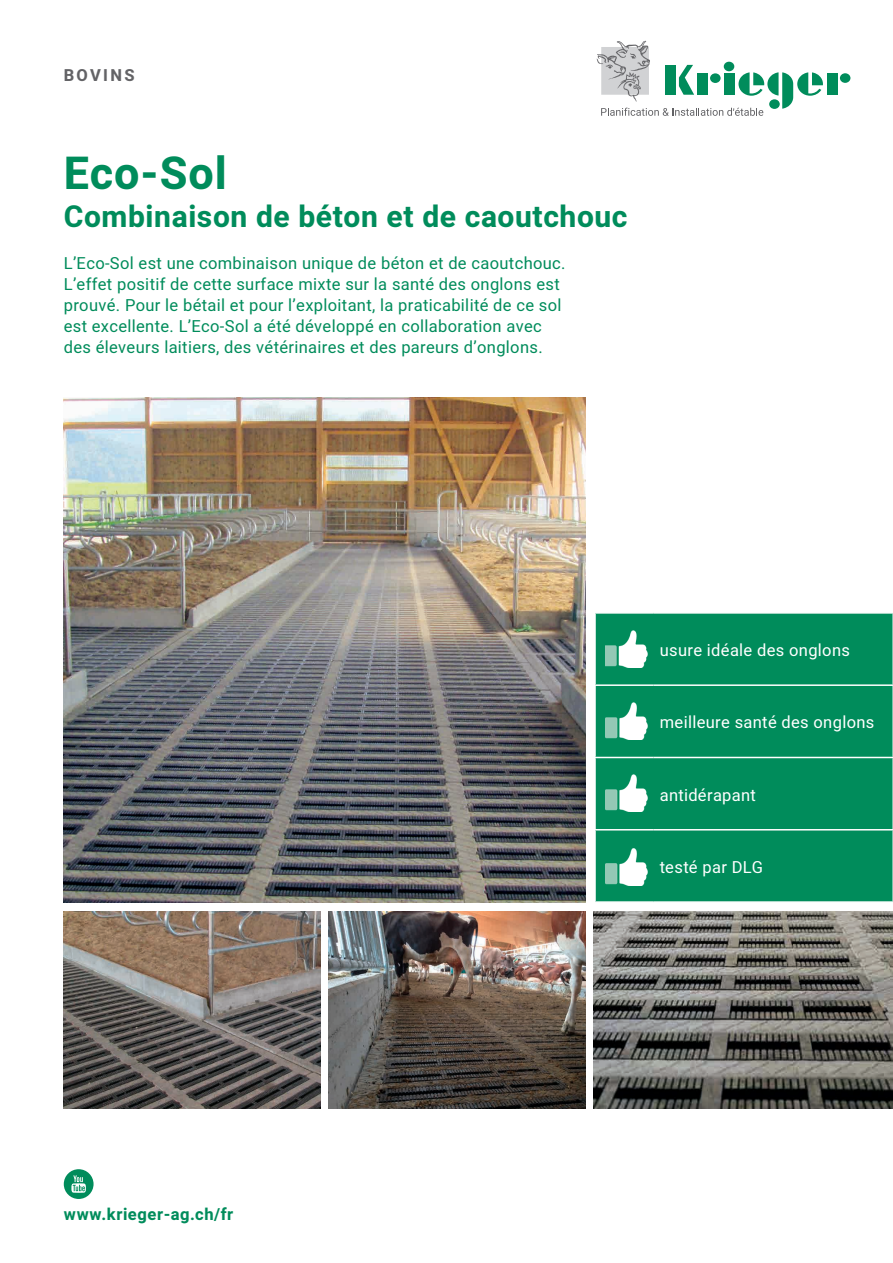
<style>
.page{position:relative;width:893px;height:1263px;background:#fff}
.page>*{position:absolute;margin:0;border:0;box-sizing:border-box;transform-origin:0 0}
.t1{font:700 45px "Heebo";letter-spacing:.02em;color:#008c5b}
.t2{font:700 30px "Heebo";letter-spacing:.02em;color:#008c5b}
.t3{font:16.5px/21px "Heebo";letter-spacing:.02em;color:#008c5b}
.t4{font:16.5px "Heebo";letter-spacing:.02em;color:#fff}
.t5{font:700 16.5px "Heebo";letter-spacing:.04em;color:#008c5b}
.t6{font:700 16.5px "Heebo";letter-spacing:.145em;color:#636366}
</style>
<div class="page">
<svg style="left:64px;top:1169px;width:30px;height:30px"></svg>
<img style="left:329px;top:911px;width:256px;height:198px">
<img style="left:64px;top:397px;width:521px;height:505px">
<img style="left:594px;top:911px;width:299px;height:198px">
<img style="left:64px;top:911px;width:256px;height:198px">
<div style="left:827px;top:73px;width:11px;height:22px;background:#008c5b"></div>
<div style="left:840px;top:73px;width:10px;height:10px;background:#008c5b;border-radius:50%"></div>
<svg style="left:597px;top:41px;width:226px;height:75px"></svg>
<div style="left:596px;top:614px;width:296px;height:215px;background:#008c5b"></div>
<div style="left:596px;top:830px;width:296px;height:71px;background:#008c5b"></div>
<hr style="left:594px;top:684px;width:60px;height:2px;background:#fff">
<hr style="left:654px;top:684px;width:239px;height:2px;background:#fff">
<hr style="left:594px;top:757px;width:60px;height:1px;background:#fff">
<hr style="left:654px;top:757px;width:239px;height:1px;background:#fff">
<img style="left:605px;top:629px;width:42px;height:39px">
<img style="left:606px;top:701px;width:42px;height:38px">
<img style="left:606px;top:774px;width:42px;height:38px">
<img style="left:606px;top:849px;width:42px;height:36px">
<p class="t6" style="left:64px;top:64px;width:73px">BOVINS</p>
<h1 class="t1" style="left:64px;top:142px;width:164px">Eco-Sol</h1>
<h2 class="t2" style="left:64px;top:195px;width:565px">Combinaison de béton et de caoutchouc</h2>
<p class="t3" style="left:64px;top:253px;width:503px">L’Eco-Sol est une combinaison unique de béton et de caoutchouc.<br>L’effet positif de cette surface mixte sur la santé des onglons est prouvé. Pour le bétail et pour l’exploitant, la praticabilité de ce sol est excellente. L’Eco-Sol a été développé en collaboration avec des éleveurs laitiers, des vétérinaires et des pareurs d’onglons.</p>
<p class="t4" style="left:660px;top:639px;width:192px">usure idéale des onglons</p>
<p class="t4" style="left:660px;top:711px;width:216px">meilleure santé des onglons</p>
<p class="t4" style="left:660px;top:783px;width:98px">antidérapant</p>
<p class="t4" style="left:660px;top:855px;width:105px">testé par DLG</p>
<p class="t5" style="left:64px;top:1203px;width:171px">www.krieger-ag.ch/fr</p>
</div>
